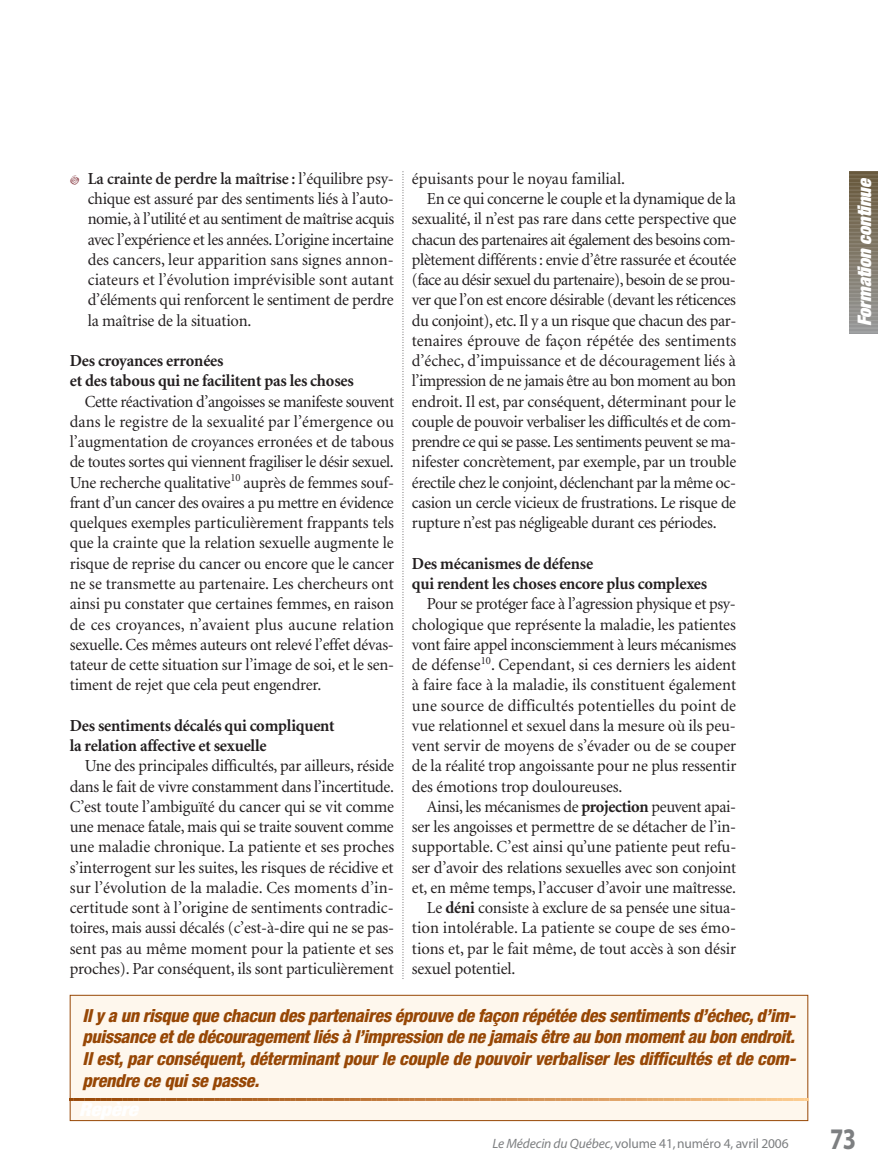
<style>
.page{position:relative;width:878px;height:1175px;background:#fff}
.page>*{position:absolute;margin:0;border:0;box-sizing:border-box;transform-origin:0 0}
.t1{font:700 30px "Myriad";color:#7d7f81;scale:.8 1}
.t2{font:italic 900 expanded 18.75px "Helvetica Neue";color:#fff}
.t3{font:italic 800 condensed 18px/21.8px "Helvetica Neue";letter-spacing:-.01em;color:#974705;text-align:justify}
.t4{font:16.8px/20.2px "Minion";letter-spacing:-.015em;color:#231f20;text-align:justify}
.t5{font:700 16.8px/20.2px "Minion";letter-spacing:-.01em;color:#231f20}
.t6{font:16.8px "Minion";letter-spacing:-.035em;color:#231f20}
.t7{font:16.8px "Minion";letter-spacing:.005em;color:#231f20}
.t8{font:13.5px "Myriad";letter-spacing:-.01em;color:#7d7f81}
.s1{font-weight:600}
.s2{font-weight:700}
.s3{font-style:italic}
</style>
<div class="page">
<svg style="left:402px;top:172px;width:1px;height:807px"></svg>
<svg style="left:849px;top:172px;width:29px;height:162px;background:#847c6e"></svg>
<div style="left:70px;top:995px;width:737px;height:125px;background:#fef7ed"></div>
<div style="left:70px;top:994px;width:738px;height:126px;border:1px solid #974705"></div>
<svg style="left:70px;top:1098px;width:23px;height:22px"></svg>
<hr style="left:97px;top:1098px;width:2px;height:22px;background:#9b4b0a">
<svg style="left:103px;top:1098px;width:109px;height:22px"></svg>
<hr style="left:216px;top:1098px;width:2px;height:22px;background:#a95d1e">
<svg style="left:222px;top:1098px;width:109px;height:22px"></svg>
<hr style="left:335px;top:1098px;width:2px;height:22px;background:#ba7133">
<svg style="left:341px;top:1098px;width:255px;height:22px"></svg>
<hr style="left:600px;top:1098px;width:2px;height:22px;background:#dea065">
<svg style="left:606px;top:1098px;width:109px;height:22px"></svg>
<hr style="left:719px;top:1098px;width:2px;height:22px;background:#efba7d">
<svg style="left:725px;top:1098px;width:82px;height:22px"></svg>
<p class="t4" style="left:88px;top:170px;width:308px"><span class="s1">La crainte de perdre la maîtrise :</span> l’équilibre psy&shy;chique est assuré par des sentiments liés à l’auto&shy;nomie, à l’utilité et au sentiment de maîtrise acquis avec l’expérience et les années. L’origine incertaine des cancers, leur apparition sans signes annon&shy;ciateurs et l’évolution imprévisible sont autant d’éléments qui renforcent le sentiment de perdre la maîtrise de la situation.</p>
<p class="t5" style="left:70px;top:352px;width:285px">Des croyances erronées<br>et des tabous qui ne facilitent pas les choses</p>
<p class="t4" style="left:70px;top:392px;width:326px;text-indent:15px">Cette réactivation d’angoisses se manifeste souvent dans le registre de la sexualité par l’émergence ou l’augmentation de croyances erronées et de tabous de toutes sortes qui viennent fragiliser le désir sexuel.<br>Une recherche qualitative<sup>10</sup> auprès de femmes souf&shy;frant d’un cancer des ovaires a pu mettre en évidence quelques exemples particulièrement frappants tels que la crainte que la relation sexuelle augmente le risque de reprise du cancer ou encore que le cancer ne se transmette au partenaire. Les chercheurs ont ainsi pu constater que certaines femmes, en raison de ces croyances, n’avaient plus aucune relation sexuelle. Ces mêmes auteurs ont relevé l’effet dévas&shy;tateur de cette situation sur l’image de soi, et le sen&shy;timent de rejet que cela peut engendrer.</p>
<p class="t5" style="left:70px;top:716px;width:266px">Des sentiments décalés qui compliquent la relation affective et sexuelle</p>
<p class="t4" style="left:70px;top:757px;width:326px;text-indent:15px">Une des principales difficultés, par ailleurs, réside dans le fait de vivre constamment dans l’incertitude.<br>C’est toute l’ambiguïté du cancer qui se vit comme une menace fatale, mais qui se traite souvent comme une maladie chronique. La patiente et ses proches s’interrogent sur les suites, les risques de récidive et sur l’évolution de la maladie. Ces moments d’in&shy;certitude sont à l’origine de sentiments contradic&shy;toires, mais aussi décalés (c’est-à-dire qui ne se pas&shy;sent pas au même moment pour la patiente et ses proches). Par conséquent, ils sont particulièrement</p>
<p class="t4" style="left:412px;top:170px;width:214px">épuisants pour le noyau familial.</p>
<p class="t4" style="left:427px;top:190px;width:310px">En ce qui concerne le couple et la dynamique de la</p>
<p class="t4" style="left:412px;top:210px;width:326px">sexualité, il n’est pas rare dans cette perspective que</p>
<p class="t6" style="left:412px;top:233px;width:325px">chacun des partenaires ait également des besoins com-</p>
<p class="t4" style="left:412px;top:251px;width:326px">plètement différents : envie d’être rassurée et écoutée</p>
<p class="t6" style="left:412px;top:273px;width:325px">(face au désir sexuel du partenaire), besoin de se prou-</p>
<p class="t4" style="left:412px;top:291px;width:325px">ver que l’on est encore désirable (devant les réticences</p>
<p class="t4" style="left:412px;top:311px;width:326px">du conjoint), etc. Il y a un risque que chacun des par-</p>
<p class="t4" style="left:412px;top:332px;width:326px">tenaires éprouve de façon répétée des sentiments</p>
<p class="t4" style="left:412px;top:352px;width:325px">d’échec, d’impuissance et de découragement liés à</p>
<p class="t6" style="left:412px;top:374px;width:325px">l’impression de ne jamais être au bon moment au bon</p>
<p class="t4" style="left:412px;top:392px;width:325px">endroit. Il est, par conséquent, déterminant pour le</p>
<p class="t4" style="left:412px;top:413px;width:326px">couple de pouvoir verbaliser les difficultés et de com-</p>
<p class="t6" style="left:412px;top:435px;width:325px">prendre ce qui se passe. Les sentiments peuvent se ma-</p>
<p class="t4" style="left:412px;top:453px;width:326px">nifester concrètement, par exemple, par un trouble</p>
<p class="t4" style="left:412px;top:473px;width:325px">érectile chez le conjoint, déclenchant par la même oc-</p>
<p class="t4" style="left:412px;top:494px;width:325px">casion un cercle vicieux de frustrations. Le risque de</p>
<p class="t4" style="left:412px;top:514px;width:306px">rupture n’est pas négligeable durant ces périodes.</p>
<p class="t5" style="left:412px;top:554px;width:297px">Des mécanismes de défense<br>qui rendent les choses encore plus complexes</p>
<p class="t4" style="left:412px;top:595px;width:326px;text-indent:15px">Pour se protéger face à l’agression physique et psy&shy;chologique que représente la maladie, les patientes vont faire appel inconsciemment à leurs mécanismes de défense<sup>10</sup>. Cependant, si ces derniers les aident à faire face à la maladie, ils constituent également une source de difficultés potentielles du point de vue relationnel et sexuel dans la mesure où ils peu&shy;vent servir de moyens de s’évader ou de se couper de la réalité trop angoissante pour ne plus ressentir des émotions trop douloureuses.</p>
<p class="t4" style="left:427px;top:797px;width:310px">Ainsi, les mécanismes de <span class="s2">projection</span> peuvent apai-</p>
<p class="t4" style="left:412px;top:818px;width:326px">ser les angoisses et permettre de se détacher de l’in-</p>
<p class="t4" style="left:412px;top:838px;width:326px">supportable. C’est ainsi qu’une patiente peut refu-</p>
<p class="t4" style="left:412px;top:858px;width:326px">ser d’avoir des relations sexuelles avec son conjoint</p>
<p class="t4" style="left:412px;top:878px;width:326px">et, en même temps, l’accuser d’avoir une maîtresse.</p>
<p class="t4" style="left:427px;top:899px;width:311px">Le <span class="s2">déni</span> consiste à exclure de sa pensée une situa-</p>
<p class="t7" style="left:412px;top:921px;width:325px">tion intolérable. La patiente se coupe de ses émo-</p>
<p class="t4" style="left:412px;top:939px;width:326px">tions et, par le fait même, de tout accès à son désir</p>
<p class="t4" style="left:412px;top:959px;width:105px">sexuel potentiel.</p>
<p class="t3" style="left:82px;top:1005px;width:715px">Il y a un risque que chacun des partenaires éprouve de façon répétée des sentiments d’échec, d’im&shy;puissance et de découragement liés à l’impression de ne jamais être au bon moment au bon endroit.<br>Il est, par conséquent, déterminant pour le couple de pouvoir verbaliser les difficultés et de com&shy;prendre ce qui se passe.</p>
<p class="t8" style="left:492px;top:1138px;width:297px"><span class="s3">Le Médecin du Québec,</span>volume 41,numéro 4, avril 2006</p>
<p class="t2" style="left:857px;top:326px;width:150px;rotate:-90deg">Formation continue</p>
<h1 class="t1" style="left:830px;top:1127px;width:34px">73</h1>
</div>
